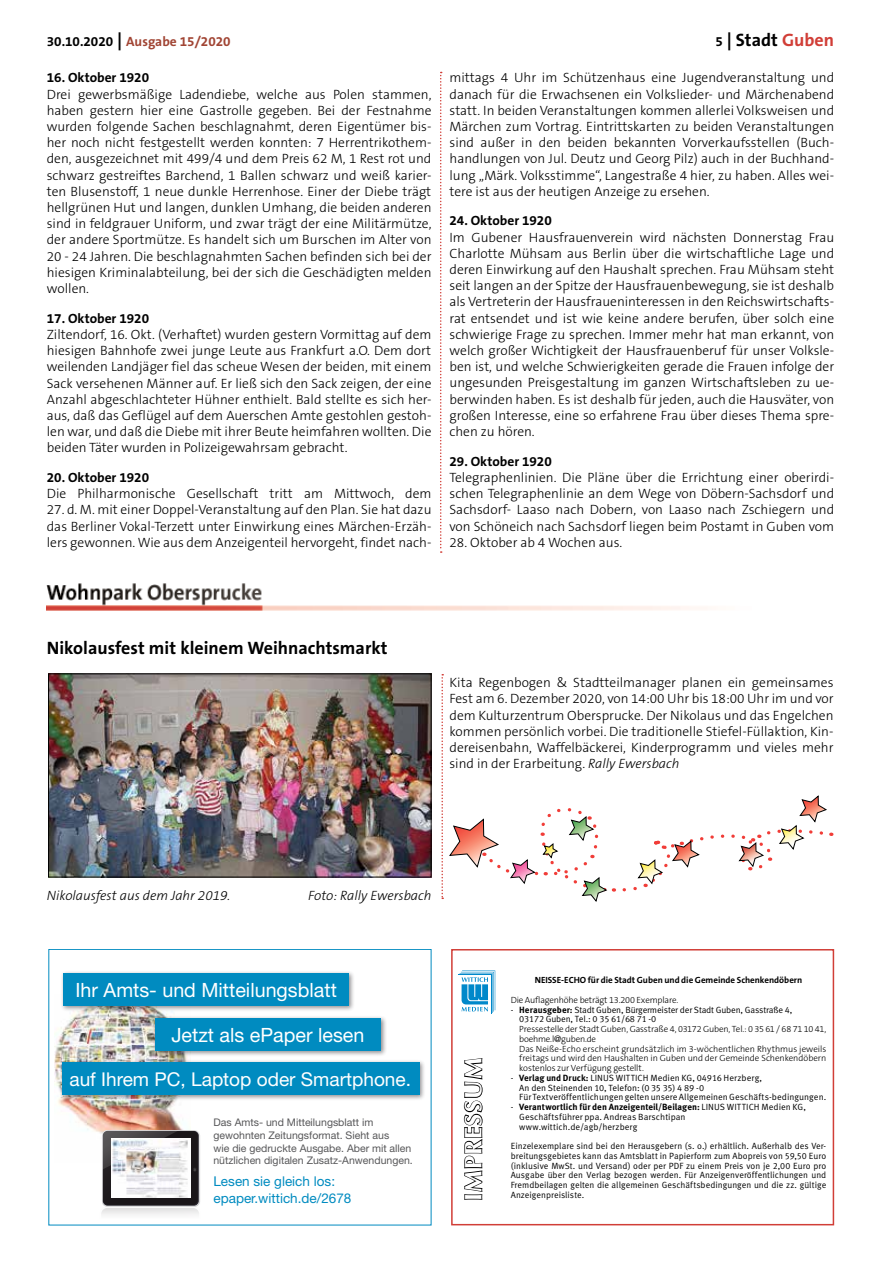
<style>
.page{position:relative;width:881px;height:1263px;background:#fff}
.page>*{position:absolute;margin:0;border:0;box-sizing:border-box;transform-origin:0 0}
.t1{font:700 24px "Optima LT";letter-spacing:.05em;color:#fff}
.t2{font:19.65px "Helvetica Neue LT";color:#fff}
.t3{font:19.05px "Helvetica Neue LT";color:#fff}
.t4{font:700 18px "The Sans B7";color:#000}
.t5{font:300 13.5px/16.2px "The Sans B3";color:#000;text-align:justify}
.t6{font:700 13.5px "The Sans B7";color:#000}
.t7{font:italic 300 13.5px "The Sans B3";color:#000}
.t8{font:13.5px/16.2px "Helvetica Neue LT";color:#008bc0}
.t9{font:700 13.5px "The Sans B7";color:#a14534}
.t10{font:10.5px/12.6px "Helvetica Neue LT";color:#575759}
.t11{font:9px/9.8px "Meta Pro Norm";color:#000}
.t12{font:300 9px/9.8px "The Sans B3";letter-spacing:-.01em;color:#000}
.t13{font:9px/9.8px "Meta Pro Norm";letter-spacing:-.02em;color:#000}
.t14{font:700 9px "Meta Pro";color:#000}
.t15{font:700 9px "The Sans B7";color:#000}
.s1{color:#000}
.s2{font-size:18px;color:#000}
.s3{font-size:13.5px}
.s4{color:#d13e37}
.s5{font-style:italic}
.s6{font-family:"Meta Pro";font-weight:700}
.s7{font-family:"Helvetica Neue LT";font-weight:400}
.s8{font-family:"Meta Pro Norm";font-weight:400}
</style>
<div class="page">
<svg style="left:440px;top:72px;width:1px;height:481px"></svg>
<img style="left:47px;top:583px;width:660px;height:28px">
<img style="left:50px;top:676px;width:379px;height:199px">
<div style="left:48px;top:674px;width:383px;height:203px;border:1px solid #000"></div>
<svg style="left:622px;top:795px;width:209px;height:97px"></svg>
<div style="left:451px;top:949px;width:382px;height:276px;border:2px solid #d13e37"></div>
<svg style="left:463px;top:1058px;width:20px;height:142px"></svg>
<svg style="left:459px;top:970px;width:36px;height:43px"></svg>
<svg style="left:48px;top:949px;width:383px;height:276px"></svg>
<svg style="left:177px;top:1129px;width:23px;height:1px"></svg>
<svg style="left:100px;top:1130px;width:101px;height:77px;background:#565355"></svg>
<svg style="left:95px;top:1207px;width:109px;height:13px"></svg>
<div style="left:111px;top:1138px;width:79px;height:60px;background:#fff"></div>
<img style="left:111px;top:1140px;width:77px;height:58px">
<div style="left:59px;top:1059px;width:366px;height:42px;background:#1f1c21;opacity:.5"></div>
<div style="left:62px;top:1062px;width:357px;height:33px;background:#008bc0"></div>
<div style="left:60px;top:970px;width:295px;height:42px;background:#1f1c21;opacity:.5"></div>
<div style="left:64px;top:973px;width:284px;height:33px;background:#008bc0"></div>
<div style="left:152px;top:1015px;width:235px;height:41px;background:#1f1c21;opacity:.5"></div>
<div style="left:155px;top:1018px;width:225px;height:32px;background:#008bc0"></div>
<svg style="left:441px;top:674px;width:173px;height:228px"></svg>
<p class="t9" style="left:47px;top:34px;width:185px"><span class="s1">30.10.2020</span> <span class="s2">|</span> Ausgabe 15/2020</p>
<h3 class="t4" style="left:715px;top:30px;width:120px"><span class="s3">5</span> | Stadt <span class="s4">Guben</span></h3>
<p class="t6" style="left:47px;top:71px;width:104px">16. Oktober 1920</p>
<p class="t5" style="left:47px;top:86px;width:386px">Drei gewerbsmäßige Ladendiebe, welche aus Polen stammen, haben gestern hier eine Gastrolle gegeben. Bei der Festnahme wurden folgende Sachen beschlagnahmt, deren Eigentümer bis&shy;her noch nicht festgestellt werden konnten: 7 Herrentrikothem&shy;den, ausgezeichnet mit 499/4 und dem Preis 62 M, 1 Rest rot und schwarz gestreiftes Barchend, 1 Ballen schwarz und weiß karier&shy;ten Blusenstoff, 1 neue dunkle Herrenhose. Einer der Diebe trägt hellgrünen Hut und langen, dunklen Umhang, die beiden anderen sind in feldgrauer Uniform, und zwar trägt der eine Militärmütze, der andere Sportmütze. Es handelt sich um Burschen im Alter von 20 - 24 Jahren. Die beschlagnahmten Sachen befinden sich bei der hiesigen Kriminalabteilung, bei der sich die Geschädigten melden wollen.</p>
<p class="t6" style="left:47px;top:311px;width:104px">17. Oktober 1920</p>
<p class="t5" style="left:47px;top:327px;width:386px">Ziltendorf, 16. Okt. (Verhaftet) wurden gestern Vormittag auf dem hiesigen Bahnhofe zwei junge Leute aus Frankfurt a.O. Dem dort weilenden Landjäger fiel das scheue Wesen der beiden, mit einem Sack versehenen Männer auf. Er ließ sich den Sack zeigen, der eine Anzahl abgeschlachteter Hühner enthielt. Bald stellte es sich her&shy;aus, daß das Geflügel auf dem Auerschen Amte gestohlen gestoh&shy;len war, und daß die Diebe mit ihrer Beute heimfahren wollten. Die beiden Täter wurden in Polizeigewahrsam gebracht.</p>
<p class="t6" style="left:47px;top:470px;width:104px">20. Oktober 1920</p>
<p class="t5" style="left:47px;top:486px;width:386px">Die Philharmonische Gesellschaft tritt am Mittwoch, dem</p>
<p class="t5" style="left:47px;top:502px;width:386px">27. d. M. mit einer Doppel-Veranstaltung auf den Plan. Sie hat dazu das Berliner Vokal-Terzett unter Einwirkung eines Märchen-Erzäh&shy;lers gewonnen. Wie aus dem Anzeigenteil hervorgeht, findet nach-</p>
<p class="t5" style="left:449px;top:70px;width:386px">mittags 4 Uhr im Schützenhaus eine Jugendveranstaltung und danach für die Erwachsenen ein Volkslieder- und Märchenabend statt. In beiden Veranstaltungen kommen allerlei Volksweisen und Märchen zum Vortrag. Eintrittskarten zu beiden Veranstaltungen sind außer in den beiden bekannten Vorverkaufsstellen (Buch&shy;handlungen von Jul. Deutz und Georg Pilz) auch in der Buchhand&shy;lung „Märk. Volksstimme“, Langestraße 4 hier, zu haben. Alles wei&shy;tere ist aus der heutigen Anzeige zu ersehen.</p>
<p class="t6" style="left:449px;top:214px;width:104px">24. Oktober 1920</p>
<p class="t5" style="left:449px;top:229px;width:386px">Im Gubener Hausfrauenverein wird nächsten Donnerstag Frau Charlotte Mühsam aus Berlin über die wirtschaftliche Lage und deren Einwirkung auf den Haushalt sprechen. Frau Mühsam steht seit langen an der Spitze der Hausfrauenbewegung, sie ist deshalb als Vertreterin der Hausfraueninteressen in den Reichswirtschafts&shy;rat entsendet und ist wie keine andere berufen, über solch eine schwierige Frage zu sprechen. Immer mehr hat man erkannt, von welch großer Wichtigkeit der Hausfrauenberuf für unser Volksle&shy;ben ist, und welche Schwierigkeiten gerade die Frauen infolge der ungesunden Preisgestaltung im ganzen Wirtschaftsleben zu ue&shy;berwinden haben. Es ist deshalb für jeden, auch die Hausväter, von großen Interesse, eine so erfahrene Frau über dieses Thema spre&shy;chen zu hören.</p>
<p class="t6" style="left:449px;top:454px;width:104px">29. Oktober 1920</p>
<p class="t5" style="left:449px;top:470px;width:386px">Telegraphenlinien. Die Pläne über die Errichtung einer oberirdi&shy;schen Telegraphenlinie an dem Wege von Döbern-Sachsdorf und Sachsdorf- Laaso nach Dobern, von Laaso nach Zschiegern und von Schöneich nach Sachsdorf liegen beim Postamt in Guben vom</p>
<p class="t5" style="left:449px;top:535px;width:174px">28. Oktober ab 4 Wochen aus.</p>
<h3 class="t4" style="left:47px;top:638px;width:342px">Nikolausfest mit kleinem Weihnachtsmarkt</h3>
<p class="t5" style="left:449px;top:675px;width:385px">Kita Regenbogen &amp; Stadtteilmanager planen ein gemeinsames Fest am 6. Dezember 2020, von 14:00 Uhr bis 18:00 Uhr im und vor dem Kulturzentrum Obersprucke. Der Nikolaus und das Engelchen kommen persönlich vorbei. Die traditionelle Stiefel-Füllaktion, Kin&shy;dereisenbahn, Waffelbäckerei, Kinderprogramm und vieles mehr sind in der Erarbeitung. <span class="s5">Rally Ewersbach</span></p>
<p class="t7" style="left:47px;top:888px;width:185px">Nikolausfest aus dem Jahr 2019.</p>
<p class="t7" style="left:308px;top:888px;width:125px">Foto: Rally Ewersbach</p>
<h2 class="t2" style="left:75px;top:979px;width:263px">Ihr Amts- und Mitteilungsblatt</h2>
<h2 class="t2" style="left:171px;top:1023px;width:194px">Jetzt als ePaper lesen</h2>
<h3 class="t3" style="left:69px;top:1068px;width:343px">auf Ihrem PC, Laptop oder Smartphone.</h3>
<p class="t10" style="left:213px;top:1116px;width:201px">Das Amts- und Mitteilungsblatt im gewohnten Zeitungsformat. Sieht aus<br>wie die gedruckte Ausgabe. Aber mit allen nützlichen digitalen Zusatz-Anwendungen.</p>
<p class="t8" style="left:213px;top:1173px;width:139px">Lesen sie gleich los: epaper.wittich.de/2678</p>
<h1 class="t1" style="left:459px;top:1201px;width:144px;rotate:-90deg">IMPRESSUM</h1>
<p class="t15" style="left:534px;top:975px;width:269px">NEISSE-ECHO für die Stadt Guben und die Gemeinde Schenkendöbern</p>
<p class="t12" style="left:510px;top:995px;width:169px">Die Auflagenhöhe beträgt 13.200 Exemplare.</p>
<p class="t13" style="left:519px;top:1004px;width:274px;text-indent:-9px">- <span class="s6">Herausgeber:</span> Stadt Guben, Bürgermeister der Stadt Guben, Gasstraße 4,<br>03172 Guben, Tel.: 0 35 61/68 71 -0</p>
<p class="t12" style="left:519px;top:1024px;width:308px">Pressestelle der Stadt Guben, Gasstraße 4, 03172 Guben, Tel.: 0 35 61 / 68 71 10 41, boehme.l<span class="s7">@</span>guben.de<br>Das Neiße-Echo erscheint grundsätzlich im 3-wöchentlichen Rhythmus jeweils freitags und wird den Haushalten in Guben und der Gemeinde Schenkendöbern kostenlos zur Verfügung gestellt.</p>
<p class="t11" style="left:519px;top:1072px;width:308px;text-indent:-9px">- <span class="s6">Verlag und Druck:</span> LINUS WITTICH Medien KG, 04916 Herzberg,<br>An den Steinenden 10, Telefon: (0 35 35) 4 89 -0<br>Für Textveröffentlichungen gelten unsere Allgemeinen Geschäfts-bedingungen.</p>
<p class="t14" style="left:510px;top:1100px;width:296px"><span class="s8">-</span> Verantwortlich für den Anzeigenteil/Beilagen: <span class="s8">LINUS WITTICH Medien KG,</span></p>
<p class="t11" style="left:519px;top:1111px;width:168px">Geschäftsführer ppa. Andreas Barschtipan www.wittich.de/agb/herzberg</p>
<p class="t11" style="left:510px;top:1140px;width:317px;text-align:justify">Einzelexemplare sind bei den Herausgebern (s. o.) erhältlich. Außerhalb des Ver&shy;breitungsgebietes kann das Amtsblatt in Papierform zum Abopreis von 59,50 Euro (inklusive MwSt. und Versand) oder per PDF zu einem Preis von je 2,00 Euro pro Ausgabe über den Verlag bezogen werden. Für Anzeigenveröffentlichungen und Fremdbeilagen gelten die allgemeinen Geschäftsbedingungen und die zz. gültige</p>
<p class="t11" style="left:510px;top:1189px;width:75px">Anzeigenpreisliste.</p>
</div>
